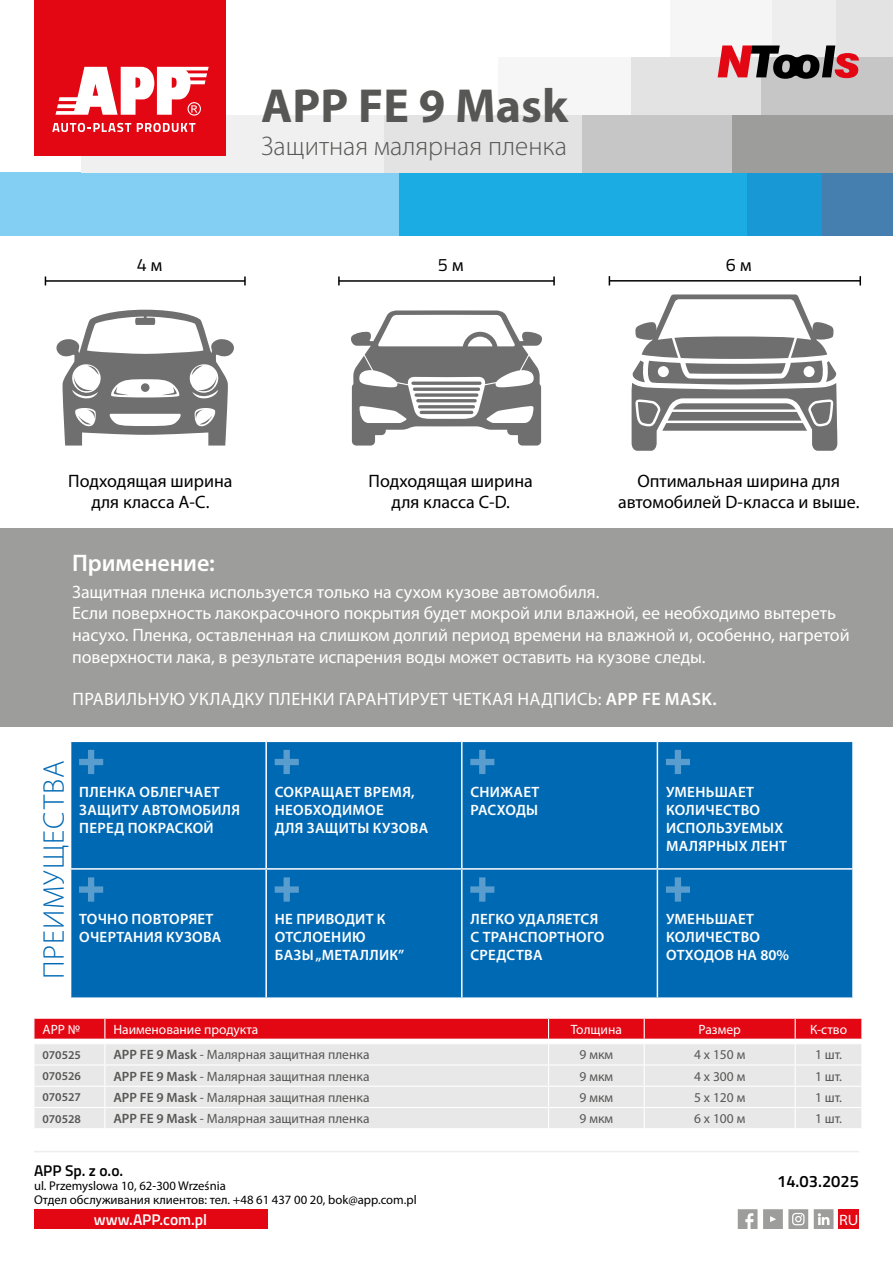
<style>
.page{position:relative;width:893px;height:1263px;background:#fff}
.page>*{position:absolute;margin:0;border:0;box-sizing:border-box;transform-origin:0 0}
.t1{font:700 48px "Myriad Pro";color:#575756}
.t2{font:300 30px "Myriad Pro";letter-spacing:.03em;color:#0069b4}
.t3{font:300 27px "Myriad Pro";color:#575756}
.t4{font:600 24px "Myriad Pro";letter-spacing:-.005em;color:#fff}
.t5{font:18px/21.6px "Myriad Pro";letter-spacing:-.005em;color:#fff}
.t6{font:18px/21px "Myriad Pro";color:#000;text-align:center}
.t7{font:18px "Myriad Pro";letter-spacing:.02em;color:#fff}
.t8{font:18px "Titillium";color:#000}
.t9{font:600 16.5px "Titillium";color:#000}
.t10{font:600 15.45px "Titillium";color:#fff}
.t11{font:600 15.45px "Titillium";color:#000}
.t12{font:600 15px/18px "Myriad Pro";letter-spacing:.02em;color:#fff}
.t13{font:semi-expanded 15px "Myriad Pro";color:#fff}
.t14{font:13.5px "Myriad Pro";color:#575756}
.t15{font:13.5px "Myriad Pro";color:#fff}
.t16{font:12.75px/14.1px "Myriad Pro";color:#000}
.t17{font:600 12px "Myriad Pro";color:#575756}
.s1{font-family:"Myriad Pro"}
.s2{font-weight:600}
</style>
<div class="page">
<div style="left:727px;top:172px;width:97px;height:64px;background:#1899d6"></div>
<div style="left:398px;top:172px;width:348px;height:64px;background:#1cace4"></div>
<div style="left:0;top:172px;width:399px;height:64px;background:#83cff4"></div>
<div style="left:830px;top:0;width:63px;height:57px;background:#e3e3e3"></div>
<div style="left:746px;top:0;width:90px;height:57px;background:#eee"></div>
<div style="left:670px;top:0;width:101px;height:57px;background:#f6f6f6"></div>
<div style="left:761px;top:57px;width:132px;height:58px;background:#c6c6c6"></div>
<div style="left:629px;top:57px;width:132px;height:58px;background:#e3e3e3"></div>
<div style="left:499px;top:57px;width:132px;height:58px;background:#f6f6f6"></div>
<div style="left:822px;top:172px;width:71px;height:64px;background:#447faf"></div>
<div style="left:732px;top:115px;width:161px;height:57px;background:#9d9d9c"></div>
<div style="left:383px;top:115px;width:205px;height:57px;background:#e3e3e3"></div>
<div style="left:81px;top:115px;width:302px;height:57px;background:#f0f0f0"></div>
<div style="left:583px;top:115px;width:149px;height:57px;background:#c6c6c6"></div>
<div style="left:35px;top:0;width:191px;height:156px;background:#e30613"></div>
<svg style="left:52px;top:123px;width:79px;height:9px"></svg>
<svg style="left:137px;top:123px;width:58px;height:9px"></svg>
<svg style="left:55px;top:67px;width:154px;height:49px"></svg>
<hr style="left:34px;top:1151px;width:825px;height:1px;background:#ededed">
<svg style="left:738px;top:1209px;width:19px;height:20px"></svg>
<svg style="left:763px;top:1209px;width:45px;height:20px"></svg>
<svg style="left:814px;top:1209px;width:19px;height:20px"></svg>
<div style="left:34px;top:1209px;width:233px;height:20px;background:#e30613"></div>
<div style="left:838px;top:1209px;width:21px;height:20px;background:#e30613"></div>
<div style="left:0;top:528px;width:893px;height:199px;background:#9d9d9c"></div>
<div style="left:71px;top:742px;width:781px;height:255px;background:#0069b4"></div>
<hr style="left:265px;top:742px;width:2px;height:126px;background:#fff">
<hr style="left:461px;top:742px;width:2px;height:126px;background:#fff">
<hr style="left:657px;top:742px;width:1px;height:126px;background:#fff">
<hr style="left:70px;top:868px;width:196px;height:2px;background:#fff">
<hr style="left:266px;top:868px;width:196px;height:2px;background:#fff">
<hr style="left:265px;top:870px;width:2px;height:127px;background:#fff">
<hr style="left:462px;top:868px;width:195px;height:2px;background:#fff">
<hr style="left:461px;top:870px;width:2px;height:127px;background:#fff">
<hr style="left:657px;top:868px;width:197px;height:2px;background:#fff">
<hr style="left:657px;top:870px;width:1px;height:127px;background:#fff">
<svg style="left:79px;top:750px;width:24px;height:24px"></svg>
<svg style="left:275px;top:750px;width:24px;height:24px"></svg>
<svg style="left:470px;top:750px;width:24px;height:24px"></svg>
<svg style="left:666px;top:750px;width:24px;height:24px"></svg>
<svg style="left:79px;top:877px;width:24px;height:25px"></svg>
<svg style="left:275px;top:877px;width:24px;height:25px"></svg>
<svg style="left:470px;top:877px;width:24px;height:25px"></svg>
<svg style="left:666px;top:877px;width:24px;height:25px"></svg>
<hr style="left:609px;top:280px;width:251px;height:2px;background:#000">
<svg style="left:859px;top:276px;width:2px;height:9px"></svg>
<svg style="left:56px;top:310px;width:178px;height:136px"></svg>
<div style="left:141px;top:383px;width:8px;height:9px;background:#706f6f;border-radius:50%"></div>
<hr style="left:45px;top:280px;width:200px;height:2px;background:#000">
<svg style="left:244px;top:276px;width:2px;height:9px"></svg>
<svg style="left:34px;top:1018px;width:828px;height:110px;background:#e9c1c3"></svg>
<svg style="left:632px;top:294px;width:205px;height:157px"></svg>
<hr style="left:339px;top:280px;width:215px;height:2px;background:#000">
<svg style="left:338px;top:276px;width:2px;height:9px"></svg>
<svg style="left:553px;top:276px;width:2px;height:9px"></svg>
<svg style="left:351px;top:310px;width:191px;height:135px"></svg>
<svg style="left:411px;top:381px;width:71px;height:4px"></svg>
<svg style="left:413px;top:387px;width:67px;height:4px"></svg>
<hr style="left:418px;top:405px;width:57px;height:3px;background:#706f6f;border-radius:2px">
<hr style="left:420px;top:411px;width:53px;height:3px;background:#706f6f;border-radius:2px">
<svg style="left:415px;top:393px;width:63px;height:4px"></svg>
<hr style="left:416px;top:399px;width:61px;height:3px;background:#706f6f;border-radius:2px">
<svg style="left:718px;top:45px;width:141px;height:34px"></svg>
<h1 class="t1" style="left:261px;top:74px;width:308px">APP FE 9 Mask</h1>
<h3 class="t3" style="left:261px;top:130px;width:307px">Защитная малярная пленка</h3>
<p class="t8" style="left:137px;top:252px;width:27px">4 <span class="s1">м</span></p>
<p class="t8" style="left:726px;top:251px;width:27px">6 <span class="s1">м</span></p>
<p class="t8" style="left:438px;top:252px;width:27px">5 <span class="s1">м</span></p>
<p class="t6" style="left:68px;top:470px;width:166px">Подходящая ширина для класса A-C.</p>
<p class="t6" style="left:618px;top:470px;width:243px">Оптимальная ширина для автомобилей D-класса и выше.</p>
<p class="t6" style="left:369px;top:470px;width:166px">Подходящая ширина для класса C-D.</p>
<h3 class="t4" style="left:72px;top:547px;width:144px">Применение:</h3>
<p class="t5" style="left:72px;top:581px;width:779px">Защитная пленка используется только на сухом кузове автомобиля.<br>Если поверхность лакокрасочного покрытия будет мокрой или влажной, ее необходимо вытереть насухо. Пленка, оставленная на слишком долгий период времени на влажной и, особенно, нагретой поверхности лака, в результате испарения воды может оставить на кузове следы.</p>
<p class="t7" style="left:72px;top:687px;width:646px">ПРАВИЛЬНУЮ УКЛАДКУ ПЛЕНКИ ГАРАНТИРУЕТ ЧЕТКАЯ НАДПИСЬ: <span class="s2">APP FE MASK.</span></p>
<h2 class="t2" style="left:36px;top:979px;width:220px;rotate:-90deg">ПРЕИМУЩЕСТВА</h2>
<p class="t12" style="left:79px;top:782px;width:162px">ПЛЕНКА ОБЛЕГЧАЕТ<br>ЗАЩИТУ АВТОМОБИЛЯ<br>ПЕРЕД ПОКРАСКОЙ</p>
<p class="t12" style="left:275px;top:782px;width:155px">СОКРАЩАЕТ ВРЕМЯ,<br>НЕОБХОДИМОЕ<br>ДЛЯ ЗАЩИТЫ КУЗОВА</p>
<p class="t12" style="left:470px;top:782px;width:70px">СНИЖАЕТ<br>РАСХОДЫ</p>
<p class="t12" style="left:666px;top:782px;width:123px">УМЕНЬШАЕТ<br>КОЛИЧЕСТВО<br>ИСПОЛЬЗУЕМЫХ<br>МАЛЯРНЫХ ЛЕНТ</p>
<p class="t12" style="left:79px;top:910px;width:144px">ТОЧНО ПОВТОРЯЕТ<br>ОЧЕРТАНИЯ КУЗОВА</p>
<p class="t12" style="left:275px;top:910px;width:131px">НЕ ПРИВОДИТ К<br>ОТСЛОЕНИЮ<br>БАЗЫ „МЕТАЛЛИК”</p>
<p class="t12" style="left:470px;top:910px;width:135px">ЛЕГКО УДАЛЯЕТСЯ<br>С ТРАНСПОРТНОГО<br>СРЕДСТВА</p>
<p class="t12" style="left:666px;top:910px;width:124px">УМЕНЬШАЕТ<br>КОЛИЧЕСТВО<br>ОТХОДОВ НА 80%</p>
<p class="t15" style="left:42px;top:1021px;width:39px">APP №</p>
<p class="t15" style="left:113px;top:1021px;width:147px">Наименование продукта</p>
<p class="t15" style="left:571px;top:1021px;width:53px">Толщина</p>
<p class="t15" style="left:699px;top:1021px;width:44px">Размер</p>
<p class="t15" style="left:810px;top:1021px;width:39px">К-ство</p>
<p class="t17" style="left:42px;top:1047px;width:40px">070525</p>
<p class="t14" style="left:113px;top:1046px;width:258px"><span class="s2">APP FE 9 Mask</span> - Малярная защитная пленка</p>
<p class="t14" style="left:580px;top:1046px;width:35px">9 мкм</p>
<p class="t14" style="left:694px;top:1046px;width:53px">4 x 150 м</p>
<p class="t14" style="left:815px;top:1046px;width:29px">1 шт.</p>
<p class="t17" style="left:42px;top:1068px;width:40px">070526</p>
<p class="t14" style="left:113px;top:1068px;width:258px"><span class="s2">APP FE 9 Mask</span> - Малярная защитная пленка</p>
<p class="t14" style="left:580px;top:1068px;width:35px">9 мкм</p>
<p class="t14" style="left:694px;top:1068px;width:53px">4 x 300 м</p>
<p class="t14" style="left:815px;top:1068px;width:29px">1 шт.</p>
<p class="t17" style="left:42px;top:1090px;width:40px">070527</p>
<p class="t14" style="left:113px;top:1089px;width:258px"><span class="s2">APP FE 9 Mask</span> - Малярная защитная пленка</p>
<p class="t14" style="left:580px;top:1089px;width:35px">9 мкм</p>
<p class="t14" style="left:694px;top:1089px;width:53px">5 x 120 м</p>
<p class="t14" style="left:815px;top:1089px;width:29px">1 шт.</p>
<p class="t17" style="left:42px;top:1111px;width:40px">070528</p>
<p class="t14" style="left:113px;top:1110px;width:258px"><span class="s2">APP FE 9 Mask</span> - Малярная защитная пленка</p>
<p class="t14" style="left:580px;top:1110px;width:35px">9 мкм</p>
<p class="t14" style="left:694px;top:1110px;width:53px">6 x 100 м</p>
<p class="t14" style="left:815px;top:1110px;width:29px">1 шт.</p>
<p class="t11" style="left:34px;top:1159px;width:91px">APP Sp. z o.o.</p>
<p class="t16" style="left:34px;top:1179px;width:384px">ul. Przemyslowa 10, 62-300 Września<br>Отдел обслуживания клиентов: тел. +48 61 437 00 20, bok@app.com.pl</p>
<p class="t10" style="left:94px;top:1208px;width:115px">www.APP.com.pl</p>
<p class="t13" style="left:839px;top:1210px;width:21px">RU</p>
<p class="t9" style="left:777px;top:1169px;width:83px">14.03.2025</p>
</div>
